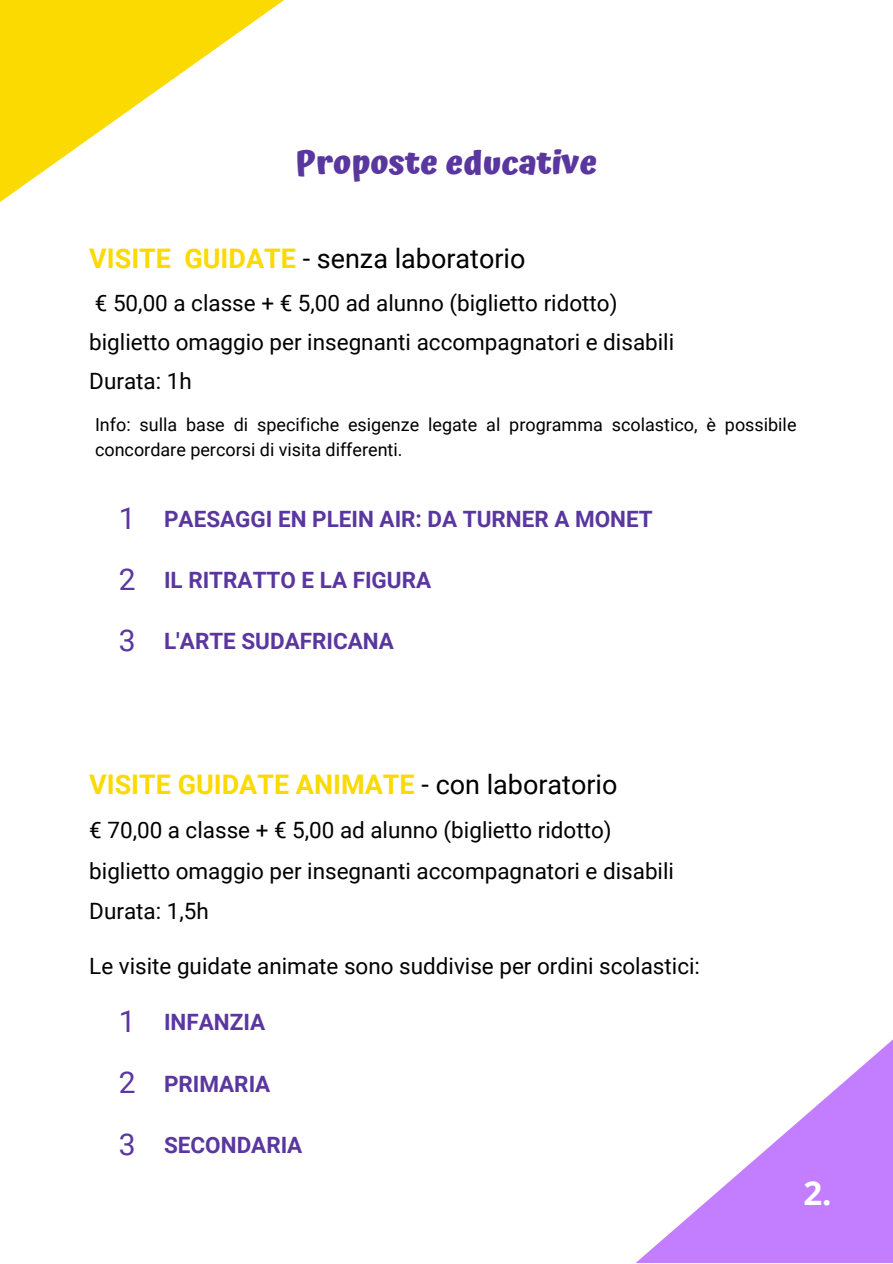
<style>
.page{position:relative;width:893px;height:1264px;background:#fff}
.page>*{position:absolute;margin:0;border:0;box-sizing:border-box;transform-origin:0 0}
.t1{font:700 33px "Atma";color:#5a379f}
.t2{font:700 33px "Open Sans";color:#fff}
.t3{font:700 27px "Roboto";color:#fada00}
.t4{font:27px "Roboto";color:#000}
.t5{font:22.5px/39.3px "Roboto";color:#000}
.t6{font:700 22.5px "Roboto";color:#5a379f}
.t7{font:18px/24.8px "Roboto";color:#000}
.s1{font-weight:700;color:#fada00}
.s2{font-weight:400;font-size:30px}
.s3{font-weight:400;color:#000}
</style>
<div class="page">
<svg style="left:0;top:0;width:284px;height:202px"></svg>
<svg style="left:637px;top:1040px;width:255px;height:222px"></svg>
<h1 class="t1" style="left:295px;top:143px;width:303px">Proposte educative</h1>
<p class="t4" style="left:89px;top:243px;width:437px"><span class="s1">VISITE GUIDATE</span> - senza laboratorio</p>
<p class="t5" style="left:89px;top:283px;width:586px">€ 50,00 a classe + € 5,00 ad alunno (biglietto ridotto) biglietto omaggio per insegnanti accompagnatori e disabili<br>Durata: 1h</p>
<p class="t7" style="left:95px;top:413px;width:703px">Info: sulla base di specifiche esigenze legate al programma scolastico, è possibile concordare percorsi di visita differenti.</p>
<p class="t6" style="left:119px;top:506px;width:535px"><span class="s2">1</span> PAESAGGI EN PLEIN AIR: DA TURNER A MONET</p>
<p class="t6" style="left:119px;top:567px;width:314px"><span class="s2">2</span> IL RITRATTO E LA FIGURA</p>
<p class="t6" style="left:119px;top:628px;width:276px"><span class="s2">3</span> L'ARTE SUDAFRICANA</p>
<p class="t3" style="left:89px;top:769px;width:529px">VISITE GUIDATE ANIMATE <span class="s3">- con laboratorio</span></p>
<p class="t5" style="left:89px;top:810px;width:586px;line-height:40.5px">€ 70,00 a classe + € 5,00 ad alunno (biglietto ridotto) biglietto omaggio per insegnanti accompagnatori e disabili<br>Durata: 1,5h</p>
<p class="t5" style="left:89px;top:946px;width:612px">Le visite guidate animate sono suddivise per ordini scolastici:</p>
<p class="t6" style="left:119px;top:1009px;width:148px"><span class="s2">1</span> INFANZIA</p>
<p class="t6" style="left:119px;top:1070px;width:153px"><span class="s2">2</span> PRIMARIA</p>
<p class="t6" style="left:119px;top:1132px;width:185px"><span class="s2">3</span> SECONDARIA</p>
<h1 class="t2" style="left:803px;top:1169px;width:30px">2.</h1>
</div>
